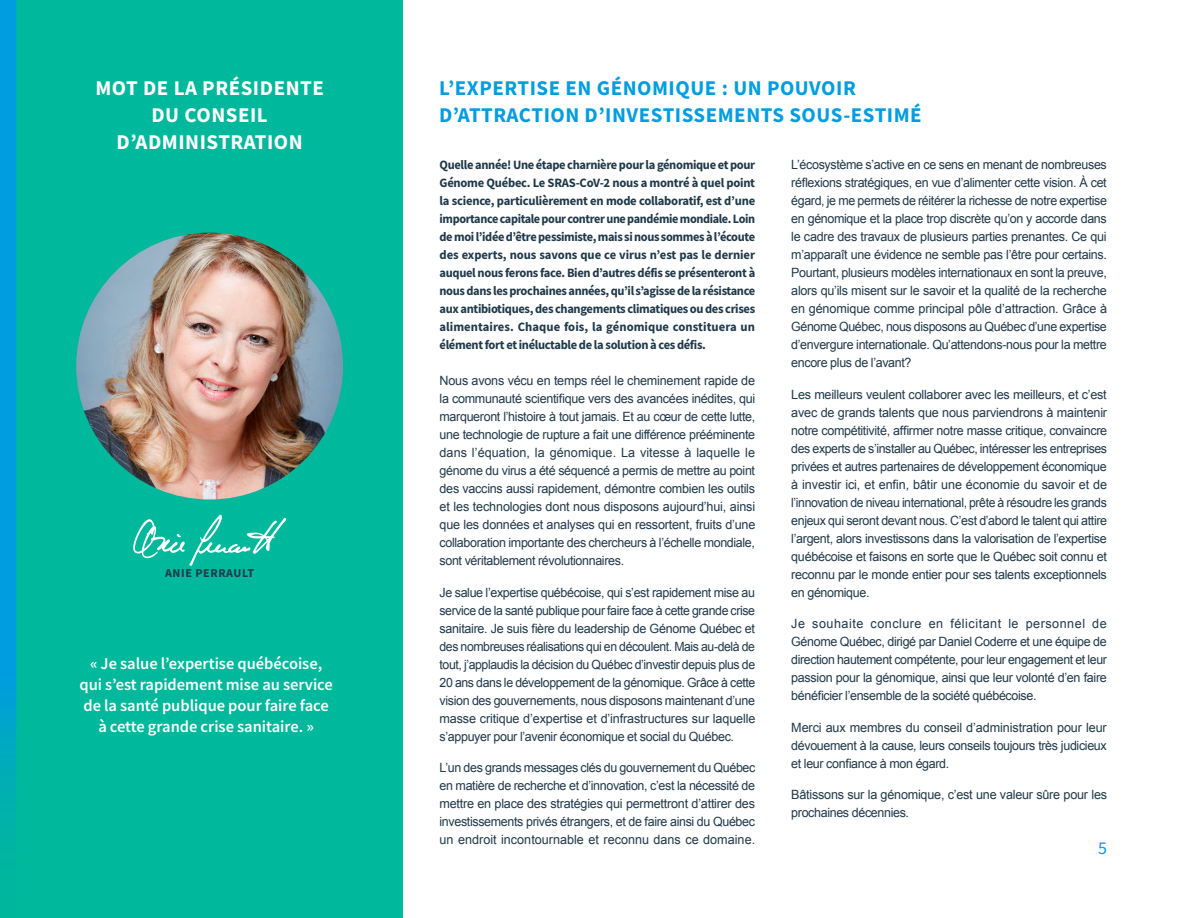
<style>
.page{position:relative;width:1188px;height:918px;background:#fff}
.page>*{position:absolute;margin:0;border:0;box-sizing:border-box;transform-origin:0 0}
.t1{font:700 21px/27px "Source Sans Pro";letter-spacing:.025em;color:#009de1}
.t2{font:700 21px/27px "Source Sans Pro";letter-spacing:.025em;color:#fff;text-align:center}
.t3{font:18px "Source Sans Pro";color:#009de1}
.t4{font:600 16.5px/21px "Source Sans Pro";color:#fff;text-align:center}
.t5{font:12.75px/18px "Arial";letter-spacing:-.03em;color:#20394a;text-align:justify}
.t6{font:700 12.75px/18px "Source Sans Pro";letter-spacing:-.025em;color:#20394a;text-align:justify}
.t7{font:700 12px "Source Sans Pro";letter-spacing:.05em;color:#20394a}
</style>
<div class="page">
<div style="left:0;top:0;width:403px;height:918px;background:#00b89b"></div>
<svg style="left:0;top:0;width:16px;height:834px;fill:#009de1"></svg>
<img style="left:76px;top:233px;width:267px;height:267px;border-radius:133px">
<svg style="left:133px;top:515px;width:153px;height:51px"></svg>
<h1 class="t2" style="left:95px;top:74px;width:230px">MOT DE LA PRÉSIDENTE<br>DU CONSEIL<br>D’ADMINISTRATION</h1>
<p class="t7" style="left:165px;top:565px;width:91px">ANIE PERRAULT</p>
<p class="t4" style="left:79px;top:653px;width:255px">« Je salue l’expertise québécoise, qui s’est rapidement mise au service de la santé publique pour faire face à cette grande crise sanitaire. »</p>
<h1 class="t1" style="left:439px;top:74px;width:484px">L’EXPERTISE EN GÉNOMIQUE : UN POUVOIR<br>D’ATTRACTION D’INVESTISSEMENTS SOUS-ESTIMÉ</h1>
<p class="t6" style="left:440px;top:156px;width:317px">Quelle année! Une étape charnière pour la génomique et pour Génome Québec. Le SRAS-CoV-2 nous a montré à quel point la science, particulièrement en mode collaboratif, est d’une importance capitale pour contrer une pandémie mondiale. Loin de moi l’idée d’être pessimiste, mais si nous sommes à l’écoute des experts, nous savons que ce virus n’est pas le dernier auquel nous ferons face. Bien d’autres défis se présenteront à nous dans les prochaines années, qu’il s’agisse de la résistance aux antibiotiques, des changements climatiques ou des crises alimentaires. Chaque fois, la génomique constituera un élément fort et inéluctable de la solution à ces défis.</p>
<p class="t5" style="left:440px;top:372px;width:317px">Nous avons vécu en temps réel le cheminement rapide de la communauté scientifique vers des avancées inédites, qui marqueront l’histoire à tout jamais. Et au cœur de cette lutte, une technologie de rupture a fait une différence prééminente dans l’équation, la génomique. La vitesse à laquelle le génome du virus a été séquencé a permis de mettre au point des vaccins aussi rapidement, démontre combien les outils et les technologies dont nous disposons aujourd’hui, ainsi que les données et analyses qui en ressortent, fruits d’une collaboration importante des chercheurs à l’échelle mondiale, sont véritablement révolutionnaires.</p>
<p class="t5" style="left:440px;top:583px;width:317px">Je salue l’expertise québécoise, qui s’est rapidement mise au service de la santé publique pour faire face à cette grande crise sanitaire. Je suis fière du leadership de Génome Québec et des nombreuses réalisations qui en découlent. Mais au-delà de tout, j’applaudis la décision du Québec d’investir depuis plus de 20 ans dans le développement de la génomique. Grâce à cette vision des gouvernements, nous disposons maintenant d’une masse critique d’expertise et d’infrastructures sur laquelle s’appuyer pour l’avenir économique et social du Québec.</p>
<p class="t5" style="left:440px;top:759px;width:317px">L’un des grands messages clés du gouvernement du Québec en matière de recherche et d’innovation, c’est la nécessité de mettre en place des stratégies qui permettront d’attirer des investissements privés étrangers, et de faire ainsi du Québec un endroit incontournable et reconnu dans ce domaine.</p>
<p class="t5" style="left:791px;top:156px;width:317px">L’écosystème s’active en ce sens en menant de nombreuses réflexions stratégiques, en vue d’alimenter cette vision. À cet égard, je me permets de réitérer la richesse de notre expertise en génomique et la place trop discrète qu’on y accorde dans le cadre des travaux de plusieurs parties prenantes. Ce qui m’apparaît une évidence ne semble pas l’être pour certains.<br>Pourtant, plusieurs modèles internationaux en sont la preuve, alors qu’ils misent sur le savoir et la qualité de la recherche en génomique comme principal pôle d’attraction. Grâce à Génome Québec, nous disposons au Québec d’une expertise d’envergure internationale. Qu’attendons-nous pour la mettre encore plus de l’avant?</p>
<p class="t5" style="left:791px;top:385px;width:317px">Les meilleurs veulent collaborer avec les meilleurs, et c’est avec de grands talents que nous parviendrons à maintenir notre compétitivité, affirmer notre masse critique, convaincre des experts de s’installer au Québec, intéresser les entreprises privées et autres partenaires de développement économique à investir ici, et enfin, bâtir une économie du savoir et de l’innovation de niveau international, prête à résoudre les grands enjeux qui seront devant nous. C’est d’abord le talent qui attire l’argent, alors investissons dans la valorisation de l’expertise québécoise et faisons en sorte que le Québec soit connu et reconnu par le monde entier pour ses talents exceptionnels en génomique.</p>
<p class="t5" style="left:791px;top:615px;width:317px">Je souhaite conclure en félicitant le personnel de Génome Québec, dirigé par Daniel Coderre et une équipe de direction hautement compétente, pour leur engagement et leur passion pour la génomique, ainsi que leur volonté d’en faire bénéficier l’ensemble de la société québécoise.</p>
<p class="t5" style="left:791px;top:718px;width:317px">Merci aux membres du conseil d’administration pour leur dévouement à la cause, leurs conseils toujours très judicieux et leur confiance à mon égard.</p>
<p class="t5" style="left:791px;top:786px;width:317px">Bâtissons sur la génomique, c’est une valeur sûre pour les prochaines décennies.</p>
<h2 class="t3" style="left:1098px;top:837px;width:10px">5</h2>
</div>
